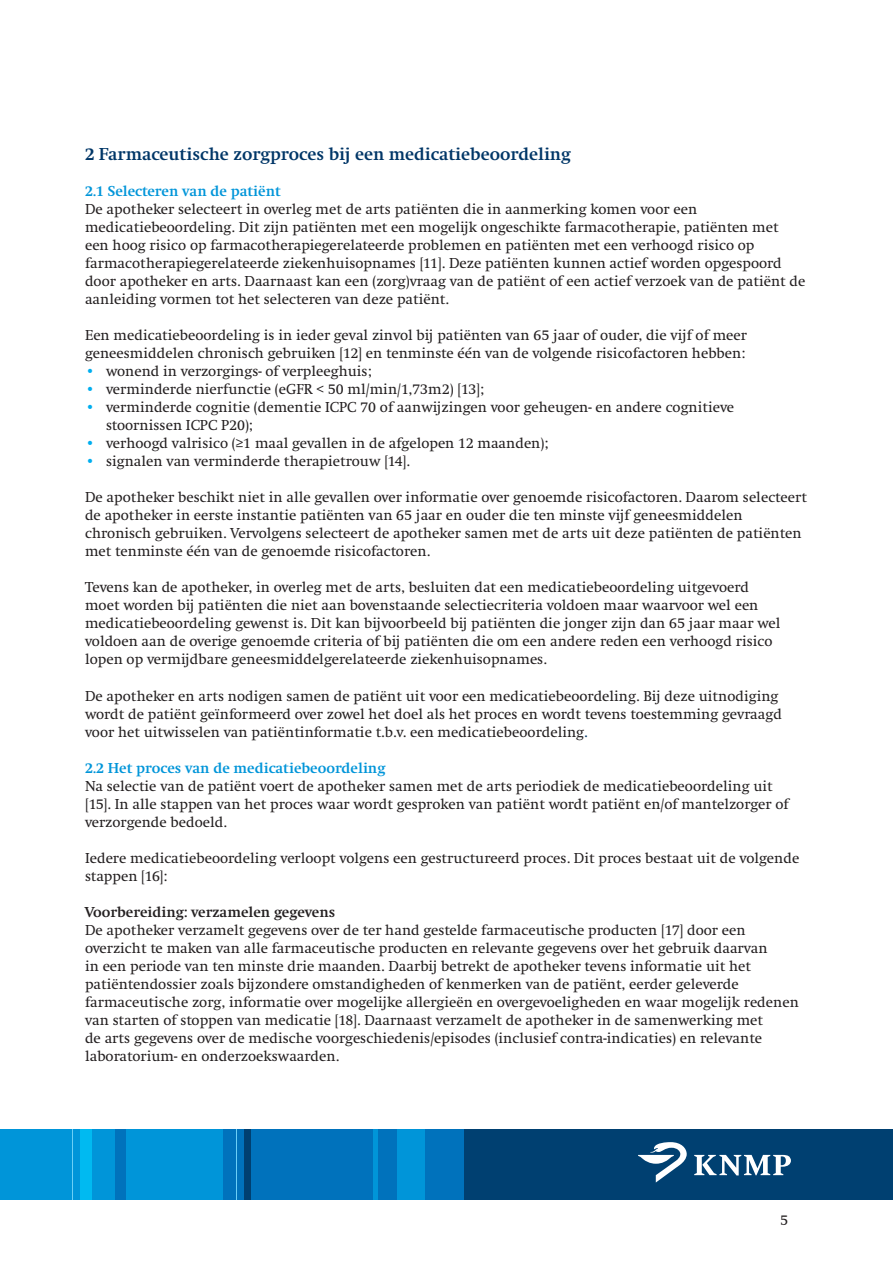
<style>
.page{position:relative;width:893px;height:1263px;background:#fff}
.page>*{position:absolute;margin:0;border:0;box-sizing:border-box;transform-origin:0 0}
.t1{font:700 18px "Swift";color:#003667}
.t2{font:15px/18px "Swift";color:#231f20}
.t3{font:700 15px "Swift";color:#0095d9}
.t4{font:700 15px "Swift";color:#231f20}
.s1{color:#00aeef}
.s2{color:#003667}
</style>
<div class="page">
<div style="left:463px;top:1129px;width:430px;height:70px;background:#004071"></div>
<div style="left:222px;top:1129px;width:242px;height:70px;background:#0072bc"></div>
<div style="left:0;top:1129px;width:223px;height:70px;background:#0095d9"></div>
<div style="left:245px;top:1129px;width:6px;height:70px;background:#004071"></div>
<div style="left:80px;top:1129px;width:12px;height:70px;background:#00baf1"></div>
<div style="left:397px;top:1129px;width:27px;height:70px;background:#0095d9"></div>
<div style="left:115px;top:1129px;width:10px;height:70px;background:#0072bc"></div>
<div style="left:373px;top:1129px;width:5px;height:70px;background:#0095d9"></div>
<svg style="left:638px;top:1142px;width:49px;height:40px"></svg>
<svg style="left:694px;top:1155px;width:97px;height:20px"></svg>
<hr style="left:72px;top:1129px;width:1px;height:70px;background:#6bcff6">
<hr style="left:236px;top:1129px;width:1px;height:70px;background:#6bcff6">
<p class="t1" style="left:85px;top:145px;width:487px">2 Farmaceutische zorgproces bij een medicatiebeoordeling</p>
<p class="t3" style="left:85px;top:183px;width:197px">2.1 Selecteren van de patiënt</p>
<p class="t2" style="left:85px;top:201px;width:722px">De apotheker selecteert in overleg met de arts patiënten die in aanmerking komen voor een medicatiebeoordeling. Dit zijn patiënten met een mogelijk ongeschikte farmacotherapie, patiënten met een hoog risico op farmacotherapiegerelateerde problemen en patiënten met een verhoogd risico op farmacotherapiegerelateerde ziekenhuisopnames [11]. Deze patiënten kunnen actief worden opgespoord door apotheker en arts. Daarnaast kan een (zorg)vraag van de patiënt of een actief verzoek van de patiënt de aanleiding vormen tot het selecteren van deze patiënt.</p>
<p class="t2" style="left:85px;top:327px;width:664px">Een medicatiebeoordeling is in ieder geval zinvol bij patiënten van 65 jaar of ouder, die vijf of meer geneesmiddelen chronisch gebruiken [12] en tenminste één van de volgende risicofactoren hebben:</p>
<p class="t2" style="left:85px;top:363px;width:288px"><span class="s1">•</span> wonend in verzorgings- of verpleeghuis;</p>
<p class="t2" style="left:85px;top:381px;width:401px"><span class="s1">•</span> verminderde nierfunctie (eGFR &lt; 50 ml/min/1,73m2) [13];</p>
<p class="t2" style="left:106px;top:399px;width:630px;text-indent:-21px"><span class="s1">•</span> verminderde cognitie (dementie ICPC 70 of aanwijzingen voor geheugen- en andere cognitieve stoornissen ICPC P20);</p>
<p class="t2" style="left:85px;top:435px;width:465px"><span class="s1">•</span> verhoogd valrisico (≥1 maal gevallen in de afgelopen 12 maanden);</p>
<p class="t2" style="left:85px;top:453px;width:327px"><span class="s1">•</span> signalen van verminderde therapietrouw [14].</p>
<p class="t2" style="left:85px;top:489px;width:723px">De apotheker beschikt niet in alle gevallen over informatie over genoemde risicofactoren. Daarom selecteert de apotheker in eerste instantie patiënten van 65 jaar en ouder die ten minste vijf geneesmiddelen chronisch gebruiken. Vervolgens selecteert de apotheker samen met de arts uit deze patiënten de patiënten met tenminste één van de genoemde risicofactoren.</p>
<p class="t2" style="left:85px;top:579px;width:697px">Tevens kan de apotheker, in overleg met de arts, besluiten dat een medicatiebeoordeling uitgevoerd moet worden bij patiënten die niet aan bovenstaande selectiecriteria voldoen maar waarvoor wel een medicatiebeoordeling gewenst is. Dit kan bijvoorbeeld bij patiënten die jonger zijn dan 65 jaar maar wel voldoen aan de overige genoemde criteria of bij patiënten die om een andere reden een verhoogd risico lopen op vermijdbare geneesmiddelgerelateerde ziekenhuisopnames.</p>
<p class="t2" style="left:85px;top:687px;width:698px">De apotheker en arts nodigen samen de patiënt uit voor een medicatiebeoordeling. Bij deze uitnodiging wordt de patiënt geïnformeerd over zowel het doel als het proces en wordt tevens toestemming gevraagd voor het uitwisselen van patiëntinformatie t.b.v. een medicatiebeoordeling<span class="s2">.</span></p>
<p class="t3" style="left:85px;top:759px;width:302px">2.2 Het proces van de medicatiebeoordeling</p>
<p class="t2" style="left:85px;top:777px;width:705px">Na selectie van de patiënt voert de apotheker samen met de arts periodiek de medicatiebeoordeling uit [15]. In alle stappen van het proces waar wordt gesproken van patiënt wordt patiënt en/of mantelzorger of verzorgende bedoeld.</p>
<p class="t2" style="left:85px;top:849px;width:716px">Iedere medicatiebeoordeling verloopt volgens een gestructureerd proces. Dit proces bestaat uit de volgende stappen [16]:</p>
<p class="t4" style="left:85px;top:903px;width:252px">Voorbereiding: verzamelen gegevens</p>
<p class="t2" style="left:85px;top:921px;width:715px">De apotheker verzamelt gegevens over de ter hand gestelde farmaceutische producten [17] door een overzicht te maken van alle farmaceutische producten en relevante gegevens over het gebruik daarvan<br>in een periode van ten minste drie maanden. Daarbij betrekt de apotheker tevens informatie uit het patiëntendossier zoals bijzondere omstandigheden of kenmerken van de patiënt, eerder geleverde farmaceutische zorg, informatie over mogelijke allergieën en overgevoeligheden en waar mogelijk redenen van starten of stoppen van medicatie [18]. Daarnaast verzamelt de apotheker in de samenwerking met<br>de arts gegevens over de medische voorgeschiedenis/episodes (inclusief contra-indicaties) en relevante laboratorium- en onderzoekswaarden.</p>
<p class="t2" style="left:780px;top:1212px;width:9px">5</p>
</div>
